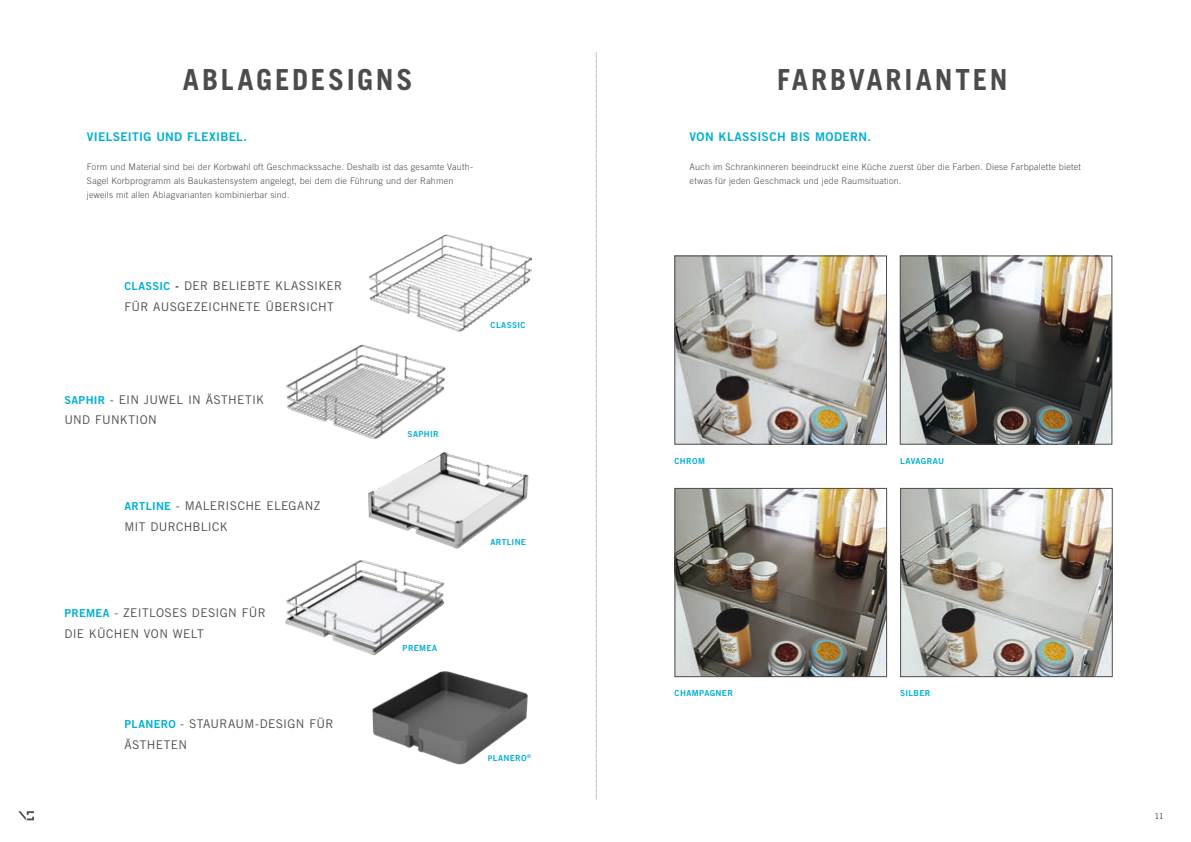
<style>
.page{position:relative;width:1191px;height:842px;background:#fff}
.page>*{position:absolute;margin:0;border:0;box-sizing:border-box;transform-origin:0 0}
.HEADLINE{font:700 29px "Trade Gothic LT Std";letter-spacing:.095em;color:#4c4c4e}
.HEADLINE-2{font:12px "Trade Gothic LT Std";letter-spacing:.025em;color:#4c4c4e}
.HEADLINE-3{font:12px "Trade Gothic LT Std Bd 2";letter-spacing:.025em;color:#00afd6}
.HEADLINE-4{font:300 9px/14px "Trade Gothic LT Std";letter-spacing:.02em;color:#4c4c4e}
.HEADLINE-5{font:8.3px "Trade Gothic LT Std Bd 2";letter-spacing:.04em;color:#00afd6}
.t1{font:300 8px "Trade Gothic LT Std";color:#1a181c}
.s1{font-family:"Trade Gothic LT Std Bd 2";font-size:11px;color:#00afd6}
.s2{font-family:"Trade Gothic LT Std Bd 2"}
.s3{font-size:7.6px}
</style>
<div class="page">
<svg style="left:596px;top:52px;width:1px;height:748px"></svg>
<img style="left:372px;top:671px;width:156px;height:94px">
<img style="left:368px;top:452px;width:161px;height:97px">
<img style="left:285px;top:560px;width:159px;height:96px">
<img style="left:369px;top:234px;width:162px;height:97px">
<img style="left:286px;top:344px;width:160px;height:95px">
<img style="left:902px;top:258px;width:208px;height:184px">
<div style="left:900px;top:256px;width:212px;height:188px;border:1px solid #4c4c4e"></div>
<img style="left:676px;top:490px;width:209px;height:185px">
<div style="left:674px;top:488px;width:213px;height:189px;border:1px solid #4c4c4e"></div>
<img style="left:902px;top:490px;width:208px;height:185px">
<div style="left:900px;top:488px;width:212px;height:189px;border:1px solid #4c4c4e"></div>
<img style="left:676px;top:258px;width:208px;height:184px">
<div style="left:674px;top:256px;width:212px;height:188px;border:1px solid #4c4c4e"></div>
<svg style="left:18px;top:811px;width:16px;height:9px"></svg>
<p class="HEADLINE" style="left:183px;top:62px;width:231px">ABLAGEDESIGNS</p>
<p class="HEADLINE" style="left:777px;top:62px;width:232px">FARBVARIANTEN</p>
<p class="HEADLINE-3" style="left:87px;top:129px;width:162px">VIELSEITIG UND FLEXIBEL.</p>
<p class="HEADLINE-4" style="left:87px;top:159px;width:387px">Form und Material sind bei der Korbwahl oft Geschmackssache. Deshalb ist das gesamte Vauth-<br>Sagel Korbprogramm als Baukastensystem angelegt, bei dem die Führung und der Rahmen jeweils mit allen Ablagvarianten kombinierbar sind.</p>
<p class="HEADLINE-2" style="left:124px;top:279px;width:219px"><span class="s1">CLASSIC</span> <span class="s2">-</span> DER BELIEBTE KLASSIKER</p>
<p class="HEADLINE-2" style="left:124px;top:299px;width:211px">FÜR AUSGEZEICHNETE ÜBERSICHT</p>
<p class="HEADLINE-2" style="left:64px;top:392px;width:201px"><span class="s1">SAPHIR</span> - EIN JUWEL IN ÄSTHETIK</p>
<p class="HEADLINE-2" style="left:64px;top:413px;width:94px">UND FUNKTION</p>
<p class="HEADLINE-2" style="left:124px;top:499px;width:198px"><span class="s1">ARTLINE</span> - MALERISCHE ELEGANZ</p>
<p class="HEADLINE-2" style="left:124px;top:520px;width:105px">MIT DURCHBLICK</p>
<p class="HEADLINE-2" style="left:64px;top:606px;width:203px"><span class="s1">PREMEA</span> - ZEITLOSES DESIGN FÜR</p>
<p class="HEADLINE-2" style="left:64px;top:626px;width:141px">DIE KÜCHEN VON WELT</p>
<p class="HEADLINE-2" style="left:124px;top:716px;width:210px"><span class="s1">PLANERO</span> - STAURAUM-DESIGN FÜR</p>
<p class="HEADLINE-2" style="left:124px;top:737px;width:64px">ÄSTHETEN</p>
<p class="HEADLINE-5" style="left:407px;top:429px;width:33px">SAPHIR</p>
<p class="HEADLINE-5" style="left:402px;top:643px;width:36px">PREMEA</p>
<p class="HEADLINE-5" style="left:490px;top:320px;width:37px">CLASSIC</p>
<p class="HEADLINE-5" style="left:490px;top:537px;width:37px">ARTLINE</p>
<p class="HEADLINE-5" style="left:488px;top:752px;width:45px"><span class="s3">P</span>LANERO<sup>®</sup></p>
<p class="HEADLINE-3" style="left:689px;top:129px;width:183px">VON KLASSISCH BIS MODERN.</p>
<p class="HEADLINE-4" style="left:689px;top:159px;width:393px">Auch im Schrankinneren beeindruckt eine Küche zuerst über die Farben. Diese Farbpalette bietet etwas für jeden Geschmack und jede Raumsituation.</p>
<p class="HEADLINE-5" style="left:674px;top:456px;width:32px">CHROM</p>
<p class="HEADLINE-5" style="left:674px;top:688px;width:60px">CHAMPAGNER</p>
<p class="HEADLINE-5" style="left:900px;top:456px;width:45px">LAVAGRAU</p>
<p class="HEADLINE-5" style="left:900px;top:688px;width:32px">SILBER</p>
<p class="t1" style="left:1154px;top:812px;width:10px">11</p>
</div>
